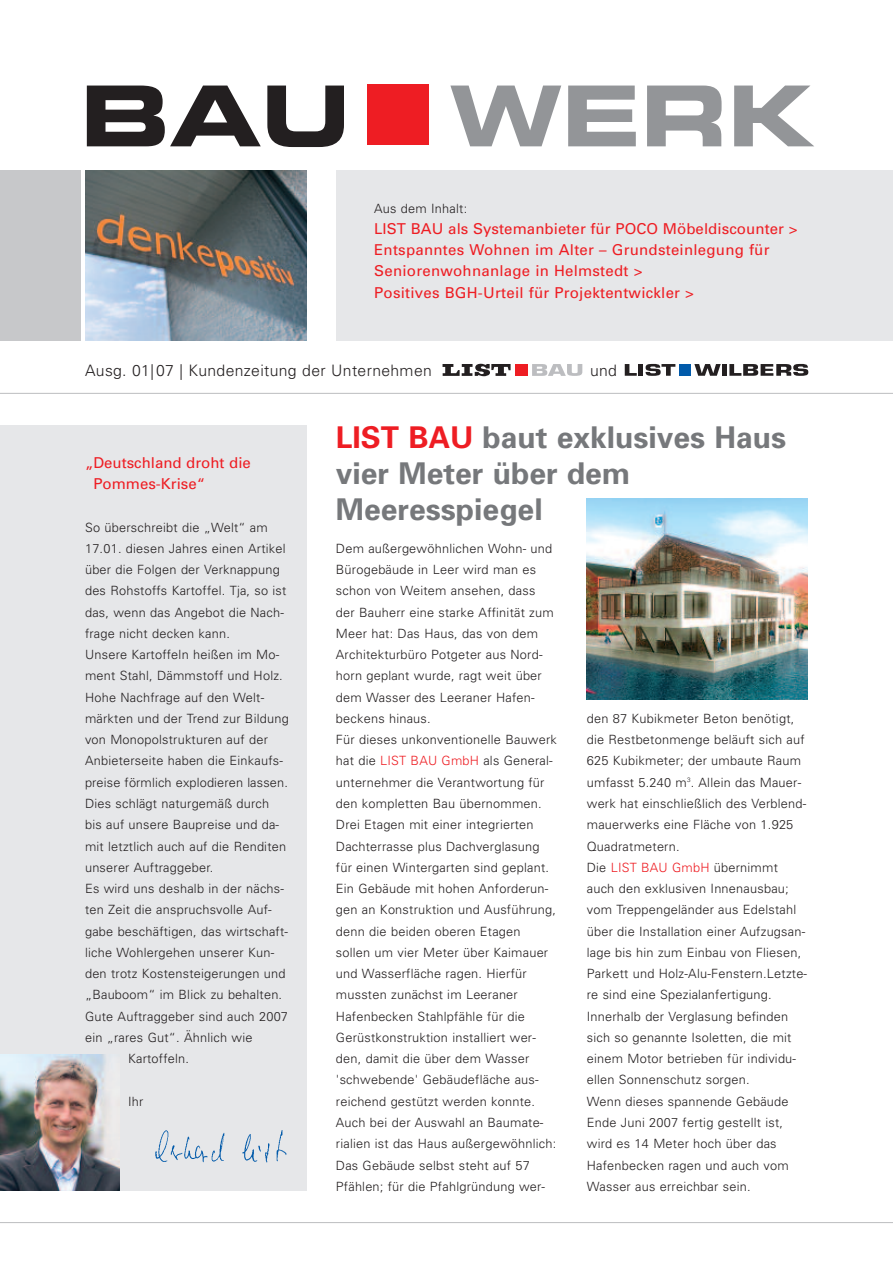
<style>
.page{position:relative;width:893px;height:1263px;background:#fff}
.page>*{position:absolute;margin:0;border:0;box-sizing:border-box;transform-origin:0 0}
.t1{font:84px "Eurostile Bold Extended Two";color:#939598}
.t2{font:700 30px/36px "Univers";color:#76787b}
.t3{font:300 15.75px "Univers";letter-spacing:.02em;color:#231f20}
.t4{font:15px/21.3px "Univers";letter-spacing:.015em;color:#ee1d23}
.t5{font:300 12.75px/21.3px "Univers";letter-spacing:.015em;color:#231f20}
.s1{color:#231f20}
.s2{color:#ee1d23}
</style>
<div class="page">
<img style="left:85px;top:170px;width:221px;height:170px">
<div style="left:336px;top:170px;width:557px;height:170px;background:#e6e7e9"></div>
<div style="left:0;top:170px;width:81px;height:170px;background:#c7c8ca"></div>
<hr style="left:0;top:393px;width:893px;height:1px;background:#bcbdc0">
<hr style="left:0;top:1222px;width:893px;height:1px;background:#bcbdc0">
<div style="left:0;top:425px;width:306px;height:766px;background:#e6e7e9"></div>
<div style="left:367px;top:84px;width:62px;height:60px;background:#ee1d23"></div>
<img style="left:0;top:1054px;width:119px;height:137px">
<svg style="left:694px;top:364px;width:27px;height:12px"></svg>
<div style="left:722px;top:364px;width:5px;height:12px;background:#231f20"></div>
<svg style="left:729px;top:364px;width:79px;height:12px"></svg>
<svg style="left:625px;top:364px;width:12px;height:12px"></svg>
<hr style="left:639px;top:364px;width:4px;height:12px;background:#231f20">
<svg style="left:646px;top:364px;width:29px;height:12px"></svg>
<div style="left:679px;top:364px;width:12px;height:12px;background:#015aaa"></div>
<svg style="left:443px;top:364px;width:68px;height:12px"></svg>
<div style="left:515px;top:364px;width:12px;height:12px;background:#ee1d23"></div>
<svg style="left:532px;top:364px;width:50px;height:12px"></svg>
<img style="left:587px;top:498px;width:221px;height:201px">
<img style="left:155px;top:1130px;width:132px;height:33px">
<h1 class="t1" style="left:81px;top:86px;width:736px"><span class="s1">BAU</span> WERK</h1>
<p class="t5" style="left:374px;top:199px;width:95px">Aus dem Inhalt:</p>
<p class="t4" style="left:374px;top:219px;width:425px">LIST BAU als Systemanbieter für POCO Möbeldiscounter &gt; Entspanntes Wohnen im Alter – Grundsteinlegung für Seniorenwohnanlage in Helmstedt &gt;<br>Positives BGH-Urteil für Projektentwickler &gt;</p>
<p class="t3" style="left:85px;top:365px;width:348px">Ausg. 01|07 | Kundenzeitung der Unternehmen</p>
<p class="t3" style="left:590px;top:365px;width:28px">und</p>
<p class="t4" style="left:93px;top:453px;width:159px;text-indent:-8px">„Deutschland droht die<br>Pommes-Krise“</p>
<p class="t5" style="left:85px;top:517px;width:184px">So überschreibt die „Welt“ am</p>
<p class="t5" style="left:85px;top:539px;width:202px">17.01. diesen Jahres einen Artikel</p>
<p class="t5" style="left:85px;top:560px;width:196px">über die Folgen der Verknappung</p>
<p class="t5" style="left:85px;top:581px;width:203px">des Rohstoffs Kartoffel. Tja, so ist</p>
<p class="t5" style="left:85px;top:603px;width:200px">das, wenn das Angebot die Nach-</p>
<p class="t5" style="left:85px;top:624px;width:146px">frage nicht decken kann.</p>
<p class="t5" style="left:85px;top:645px;width:196px">Unsere Kartoffeln heißen im Mo-</p>
<p class="t5" style="left:85px;top:666px;width:199px">ment Stahl, Dämmstoff und Holz.</p>
<p class="t5" style="left:85px;top:688px;width:181px">Hohe Nachfrage auf den Welt-</p>
<p class="t5" style="left:85px;top:709px;width:205px">märkten und der Trend zur Bildung</p>
<p class="t5" style="left:85px;top:730px;width:184px">von Monopolstrukturen auf der</p>
<p class="t5" style="left:85px;top:751px;width:199px">Anbieterseite haben die Einkaufs-</p>
<p class="t5" style="left:85px;top:773px;width:204px">preise förmlich explodieren lassen.</p>
<p class="t5" style="left:85px;top:794px;width:186px">Dies schlägt naturgemäß durch</p>
<p class="t5" style="left:85px;top:815px;width:195px">bis auf unsere Baupreise und da-</p>
<p class="t5" style="left:85px;top:836px;width:203px">mit letztlich auch auf die Renditen</p>
<p class="t5" style="left:85px;top:858px;width:130px">unserer Auftraggeber.</p>
<p class="t5" style="left:85px;top:879px;width:200px">Es wird uns deshalb in der nächs-</p>
<p class="t5" style="left:85px;top:900px;width:188px">ten Zeit die anspruchsvolle Auf-</p>
<p class="t5" style="left:85px;top:921px;width:205px">gabe beschäftigen, das wirtschaft-</p>
<p class="t5" style="left:85px;top:943px;width:191px">liche Wohlergehen unserer Kun-</p>
<p class="t5" style="left:85px;top:964px;width:202px">den trotz Kostensteigerungen und</p>
<p class="t5" style="left:85px;top:985px;width:199px">„Bauboom“ im Blick zu behalten.</p>
<p class="t5" style="left:85px;top:1006px;width:205px">Gute Auftraggeber sind auch 2007</p>
<p class="t5" style="left:85px;top:1028px;width:169px">ein „rares Gut“. Ähnlich wie</p>
<p class="t5" style="left:128px;top:1049px;width:62px">Kartoffeln.</p>
<p class="t5" style="left:128px;top:1092px;width:17px">Ihr</p>
<h2 class="t2" style="left:336px;top:422px;width:452px"><span class="s2">LIST BAU</span> baut exklusives Haus vier Meter über dem<br>Meeresspiegel</h2>
<p class="t5" style="left:336px;top:539px;width:223px">Dem außergewöhnlichen Wohn- und Bürogebäude in Leer wird man es schon von Weitem ansehen, dass der Bauherr eine starke Affinität zum Meer hat: Das Haus, das von dem Architekturbüro Potgeter aus Nord&shy;horn geplant wurde, ragt weit über dem Wasser des Leeraner Hafen&shy;beckens hinaus.<br>Für dieses unkonventionelle Bauwerk hat die <span class="s2">LIST BAU GmbH</span> als General&shy;unternehmer die Verantwortung für den kompletten Bau übernommen.<br>Drei Etagen mit einer integrierten Dachterrasse plus Dachverglasung für einen Wintergarten sind geplant.<br>Ein Gebäude mit hohen Anforderun&shy;gen an Konstruktion und Ausführung, denn die beiden oberen Etagen sollen um vier Meter über Kaimauer und Wasserfläche ragen. Hierfür mussten zunächst im Leeraner Hafenbecken Stahlpfähle für die Gerüstkonstruktion installiert wer&shy;den, damit die über dem Wasser 'schwebende' Gebäudefläche aus&shy;reichend gestützt werden konnte.<br>Auch bei der Auswahl an Baumate&shy;rialien ist das Haus außergewöhnlich:<br>Das Gebäude selbst steht auf 57<br>Pfählen; für die Pfahlgründung wer-</p>
<p class="t5" style="left:587px;top:709px;width:222px">den 87 Kubikmeter Beton benötigt, die Restbetonmenge beläuft sich auf 625 Kubikmeter; der umbaute Raum umfasst 5.240 m<sup>3</sup>. Allein das Mauer&shy;werk hat einschließlich des Verblend&shy;mauerwerks eine Fläche von 1.925<br>Quadratmetern.<br>Die <span class="s2">LIST BAU GmbH</span> übernimmt auch den exklusiven Innenausbau; vom Treppengeländer aus Edelstahl über die Installation einer Aufzugsan&shy;lage bis hin zum Einbau von Fliesen, Parkett und Holz-Alu-Fenstern.Letzte&shy;re sind eine Spezialanfertigung.<br>Innerhalb der Verglasung befinden sich so genannte Isoletten, die mit einem Motor betrieben für individu&shy;ellen Sonnenschutz sorgen.<br>Wenn dieses spannende Gebäude Ende Juni 2007 fertig gestellt ist, wird es 14 Meter hoch über das Hafenbecken ragen und auch vom Wasser aus erreichbar sein.</p>
</div>
